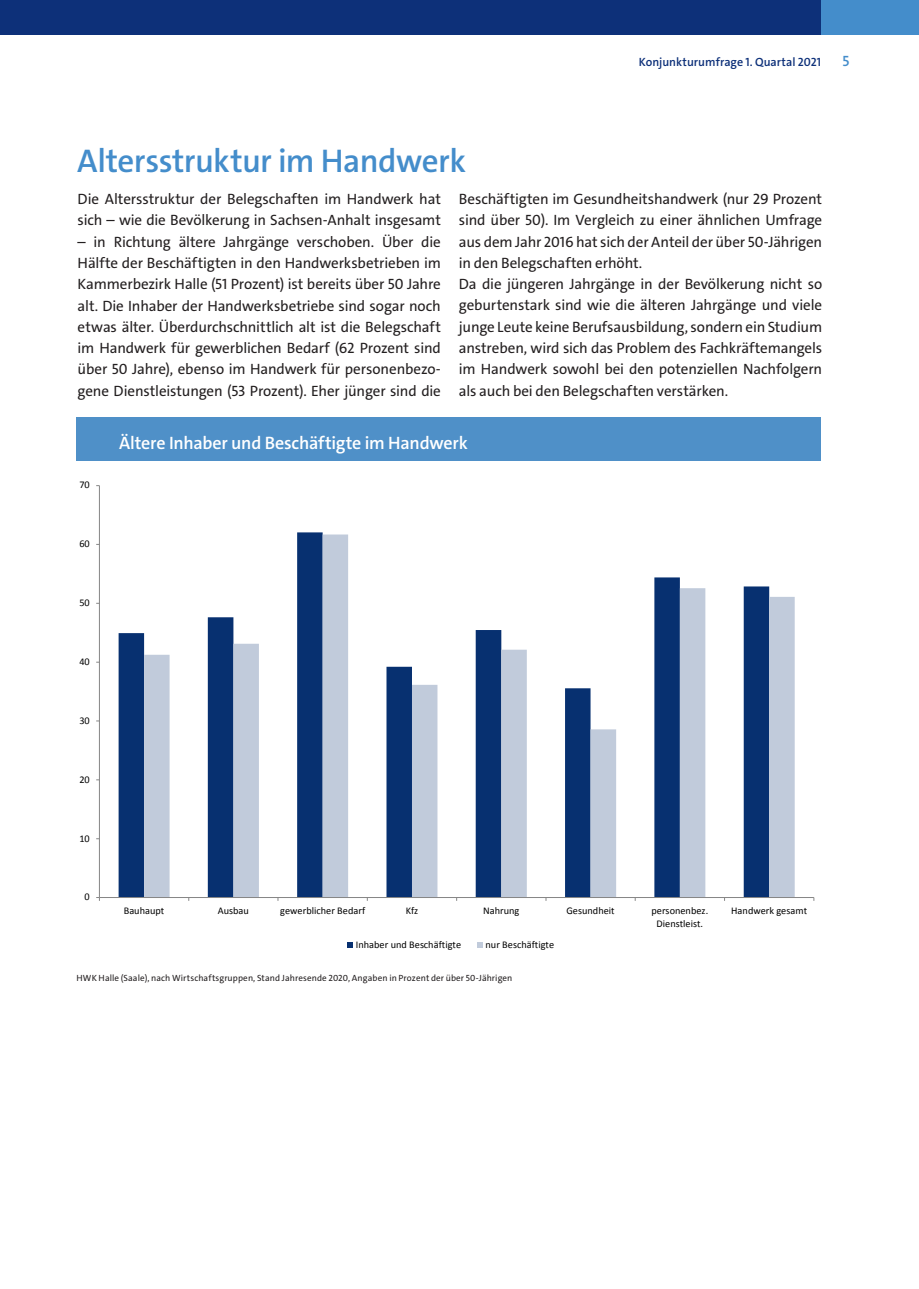
<style>
.page{position:relative;width:919px;height:1289px;background:#fff}
.page>*{position:absolute;margin:0;border:0;box-sizing:border-box;transform-origin:0 0}
.t1{font:600 33px "The Sans C4 s";letter-spacing:-.015em;color:#448dcb}
.t2{font:600 18px "The Sans C4 s";letter-spacing:-.01em;color:#fff}
.t3{font:15px/21.3px "The Sans C4 s";letter-spacing:-.01em;color:#231f20}
.t4{font:600 15px "The Sans C4 s";color:#448dcb}
.t5{font:600 12px "The Sans C4 s";color:#0d3079}
.t6{font:10.2px/12.6px "Calibri";color:#000;text-align:center}
.t7{font:9px "The Sans C4 s";letter-spacing:.015em;color:#231f20}
</style>
<div class="page">
<div style="left:821px;top:0;width:97px;height:34px;background:#448dcb"></div>
<div style="left:0;top:0;width:821px;height:34px;background:#0d3079"></div>
<div style="left:77px;top:417px;width:744px;height:43px;background:#4f90c8"></div>
<svg style="left:96px;top:485px;width:719px;height:463px"></svg>
<p class="t5" style="left:638px;top:54px;width:184px">Konjunkturumfrage 1. Quartal 2021</p>
<p class="t4" style="left:842px;top:51px;width:8px">5</p>
<h1 class="t1" style="left:77px;top:140px;width:390px">Altersstruktur im Handwerk</h1>
<p class="t3" style="left:78px;top:188px;width:365px">Die Altersstruktur der Belegschaften im Handwerk hat sich – wie die Bevölkerung in Sachsen-Anhalt insgesamt</p>
<p class="t3" style="left:78px;top:231px;width:365px;text-align:justify">– in Richtung ältere Jahrgänge verschoben. Über die Hälfte der Beschäftigten in den Handwerksbetrieben im Kammerbezirk Halle (51 Prozent) ist bereits über 50 Jahre alt. Die Inhaber der Handwerksbetriebe sind sogar noch etwas älter. Überdurchschnittlich alt ist die Belegschaft im Handwerk für gewerblichen Bedarf (62 Prozent sind über 50 Jahre), ebenso im Handwerk für personenbezo&shy;gene Dienstleistungen (53 Prozent). Eher jünger sind die</p>
<p class="t3" style="left:459px;top:188px;width:365px">Beschäftigten im Gesundheitshandwerk (nur 29 Prozent sind über 50). Im Vergleich zu einer ähnlichen Umfrage aus dem Jahr 2016 hat sich der Anteil der über 50-Jährigen in den Belegschaften erhöht.<br>Da die jüngeren Jahrgänge in der Bevölkerung nicht so geburtenstark sind wie die älteren Jahrgänge und viele junge Leute keine Berufsausbildung, sondern ein Studium anstreben, wird sich das Problem des Fachkräftemangels im Handwerk sowohl bei den potenziellen Nachfolgern als auch bei den Belegschaften verstärken.</p>
<p class="t6" style="left:79px;top:479px;width:12px">70</p>
<p class="t6" style="left:79px;top:537px;width:12px">60</p>
<p class="t6" style="left:79px;top:596px;width:12px">50</p>
<p class="t6" style="left:79px;top:655px;width:12px">40</p>
<p class="t6" style="left:79px;top:714px;width:12px">30</p>
<p class="t6" style="left:79px;top:773px;width:12px">20</p>
<p class="t6" style="left:79px;top:832px;width:12px">10</p>
<p class="t6" style="left:85px;top:890px;width:7px">0</p>
<p class="t2" style="left:119px;top:431px;width:350px">Ältere Inhaber und Beschäftigte im Handwerk</p>
<p class="t6" style="left:124px;top:904px;width:42px">Bauhaupt</p>
<p class="t6" style="left:218px;top:904px;width:33px">Ausbau</p>
<p class="t6" style="left:280px;top:904px;width:86px">gewerblicher Bedarf</p>
<p class="t6" style="left:405px;top:904px;width:14px">Kfz</p>
<p class="t6" style="left:483px;top:904px;width:38px">Nahrung</p>
<p class="t6" style="left:566px;top:904px;width:50px">Gesundheit</p>
<p class="t6" style="left:651px;top:904px;width:58px">personenbez.<br>Dienstleist.</p>
<p class="t6" style="left:731px;top:904px;width:77px">Handwerk gesamt</p>
<p class="t6" style="left:356px;top:938px;width:107px">Inhaber und Beschäftigte</p>
<p class="t6" style="left:485px;top:938px;width:70px">nur Beschäftigte</p>
<p class="t7" style="left:77px;top:971px;width:437px">HWK Halle (Saale), nach Wirtschaftsgruppen, Stand Jahresende 2020, Angaben in Prozent der über 50-Jährigen</p>
</div>
